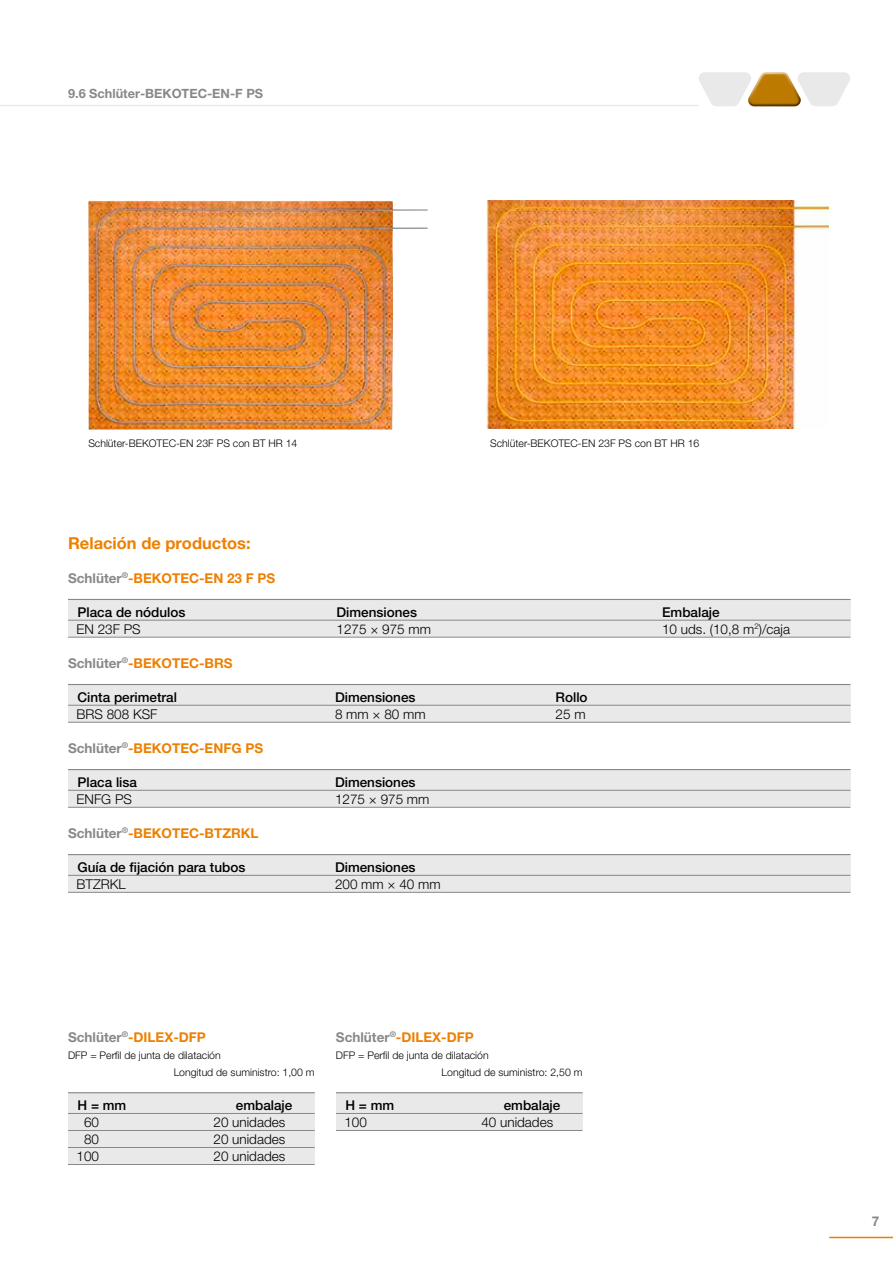
<style>
.page{position:relative;width:893px;height:1263px;background:#fff}
.page>*{position:absolute;margin:0;border:0;box-sizing:border-box;transform-origin:0 0}
.t1{font:700 16.5px "Helvetica Neue LT Pro";color:#ee7f00}
.t2{font:500 13.5px "Helvetica Neue LT Pro";color:#000}
.t3{font:300 13.5px "Helvetica Neue LT Pro";color:#000}
.t4{font:700 13.5px "Helvetica Neue LT Pro";color:#ee7f00}
.t5{font:700 13.5px "Helvetica Neue LT Pro";color:#87888a}
.t6{font:700 12.75px "Helvetica Neue LT Pro";color:#87888a}
.t7{font:300 10.5px/17px "Helvetica Neue LT Pro";color:#000}
.s1{color:#87888a}
</style>
<div class="page">
<hr style="left:0;top:105px;width:699px;height:1px;background:#e9e9ea">
<svg style="left:699px;top:72px;width:151px;height:34px"></svg>
<hr style="left:829px;top:1237px;width:64px;height:1px;background:#ee7f00">
<div style="left:68px;top:685px;width:782px;height:37px;background:#e9e9ea"></div>
<div style="left:68px;top:600px;width:782px;height:37px;background:#e9e9ea"></div>
<hr style="left:68px;top:599px;width:782px;height:1px;background:#87888a">
<hr style="left:68px;top:620px;width:782px;height:1px;background:#87888a">
<hr style="left:68px;top:637px;width:782px;height:1px;background:#87888a">
<hr style="left:68px;top:684px;width:782px;height:1px;background:#87888a">
<hr style="left:68px;top:705px;width:782px;height:1px;background:#87888a">
<hr style="left:68px;top:722px;width:782px;height:1px;background:#87888a">
<div style="left:68px;top:1092px;width:247px;height:71px;background:#e9e9ea"></div>
<hr style="left:68px;top:1092px;width:247px;height:1px;background:#87888a">
<hr style="left:68px;top:1113px;width:247px;height:1px;background:#87888a">
<hr style="left:68px;top:1130px;width:247px;height:1px;background:#87888a">
<hr style="left:68px;top:1147px;width:247px;height:1px;background:#87888a">
<hr style="left:68px;top:1164px;width:247px;height:1px;background:#87888a">
<div style="left:336px;top:1092px;width:247px;height:37px;background:#e9e9ea"></div>
<hr style="left:336px;top:1092px;width:247px;height:1px;background:#87888a">
<hr style="left:336px;top:1113px;width:247px;height:1px;background:#87888a">
<hr style="left:336px;top:1130px;width:247px;height:1px;background:#87888a">
<div style="left:68px;top:770px;width:782px;height:37px;background:#e9e9ea"></div>
<hr style="left:68px;top:769px;width:782px;height:1px;background:#87888a">
<hr style="left:68px;top:790px;width:782px;height:1px;background:#87888a">
<hr style="left:68px;top:807px;width:782px;height:1px;background:#87888a">
<div style="left:68px;top:855px;width:782px;height:37px;background:#e9e9ea"></div>
<hr style="left:68px;top:854px;width:782px;height:1px;background:#87888a">
<hr style="left:68px;top:875px;width:782px;height:1px;background:#87888a">
<hr style="left:68px;top:892px;width:782px;height:1px;background:#87888a">
<img style="left:486px;top:200px;width:342px;height:229px">
<img style="left:88px;top:201px;width:340px;height:228px">
<p class="t6" style="left:68px;top:86px;width:197px">9.6 Schlüter-BEKOTEC-EN-F PS</p>
<p class="t7" style="left:88px;top:434px;width:211px">Schlüter-BEKOTEC-EN 23F PS con BT HR 14</p>
<p class="t7" style="left:490px;top:434px;width:211px">Schlüter-BEKOTEC-EN 23F PS con BT HR 16</p>
<h1 class="t1" style="left:68px;top:532px;width:184px">Relación de productos:</h1>
<p class="t4" style="left:68px;top:569px;width:209px"><span class="s1">Schlüter</span><sup>®</sup>-BEKOTEC-EN 23 F PS</p>
<p class="t2" style="left:78px;top:604px;width:110px">Placa de nódulos</p>
<p class="t2" style="left:337px;top:604px;width:82px">Dimensiones</p>
<p class="t2" style="left:662px;top:604px;width:59px">Embalaje</p>
<p class="t3" style="left:77px;top:620px;width:66px">EN 23F PS</p>
<p class="t3" style="left:337px;top:620px;width:96px">1275 × 975 mm</p>
<p class="t3" style="left:662px;top:620px;width:129px">10 uds. (10,8 m<sup>2</sup>)/caja</p>
<p class="t4" style="left:68px;top:654px;width:166px"><span class="s1">Schlüter</span><sup>®</sup>-BEKOTEC-BRS</p>
<p class="t2" style="left:78px;top:689px;width:101px">Cinta perimetral</p>
<p class="t2" style="left:335px;top:689px;width:82px">Dimensiones</p>
<p class="t2" style="left:556px;top:689px;width:34px">Rollo</p>
<p class="t3" style="left:77px;top:706px;width:83px">BRS 808 KSF</p>
<p class="t3" style="left:335px;top:706px;width:92px">8 mm × 80 mm</p>
<p class="t3" style="left:556px;top:706px;width:32px">25 m</p>
<p class="t4" style="left:68px;top:739px;width:197px"><span class="s1">Schlüter</span><sup>®</sup>-BEKOTEC-ENFG PS</p>
<p class="t2" style="left:78px;top:774px;width:61px">Placa lisa</p>
<p class="t2" style="left:335px;top:774px;width:82px">Dimensiones</p>
<p class="t3" style="left:77px;top:791px;width:57px">ENFG PS</p>
<p class="t3" style="left:335px;top:791px;width:96px">1275 × 975 mm</p>
<p class="t4" style="left:68px;top:824px;width:192px"><span class="s1">Schlüter</span><sup>®</sup>-BEKOTEC-BTZRKL</p>
<p class="t2" style="left:78px;top:859px;width:169px">Guía de fijación para tubos</p>
<p class="t2" style="left:335px;top:859px;width:82px">Dimensiones</p>
<p class="t3" style="left:77px;top:876px;width:51px">BTZRKL</p>
<p class="t3" style="left:335px;top:876px;width:107px">200 mm × 40 mm</p>
<p class="t4" style="left:68px;top:1029px;width:139px"><span class="s1">Schlüter</span><sup>®</sup>-DILEX-DFP</p>
<p class="t7" style="left:174px;top:1046px;width:142px;text-indent:-106px">DFP = Perfil de junta de dilatación<br>Longitud de suministro: 1,00 m</p>
<p class="t2" style="left:78px;top:1097px;width:50px">H = mm</p>
<p class="t2" style="left:236px;top:1097px;width:58px">embalaje</p>
<p class="t3" style="left:84px;top:1114px;width:17px">60</p>
<p class="t3" style="left:214px;top:1114px;width:73px">20 unidades</p>
<p class="t3" style="left:84px;top:1131px;width:17px">80</p>
<p class="t3" style="left:214px;top:1131px;width:73px">20 unidades</p>
<p class="t3" style="left:77px;top:1148px;width:24px">100</p>
<p class="t3" style="left:214px;top:1148px;width:73px">20 unidades</p>
<p class="t4" style="left:336px;top:1029px;width:139px"><span class="s1">Schlüter</span><sup>®</sup>-DILEX-DFP</p>
<p class="t7" style="left:442px;top:1046px;width:142px;text-indent:-106px">DFP = Perfil de junta de dilatación<br>Longitud de suministro: 2,50 m</p>
<p class="t2" style="left:345px;top:1097px;width:50px">H = mm</p>
<p class="t2" style="left:504px;top:1097px;width:58px">embalaje</p>
<p class="t3" style="left:344px;top:1114px;width:24px">100</p>
<p class="t3" style="left:481px;top:1114px;width:73px">40 unidades</p>
<p class="t5" style="left:872px;top:1213px;width:9px">7</p>
</div>
